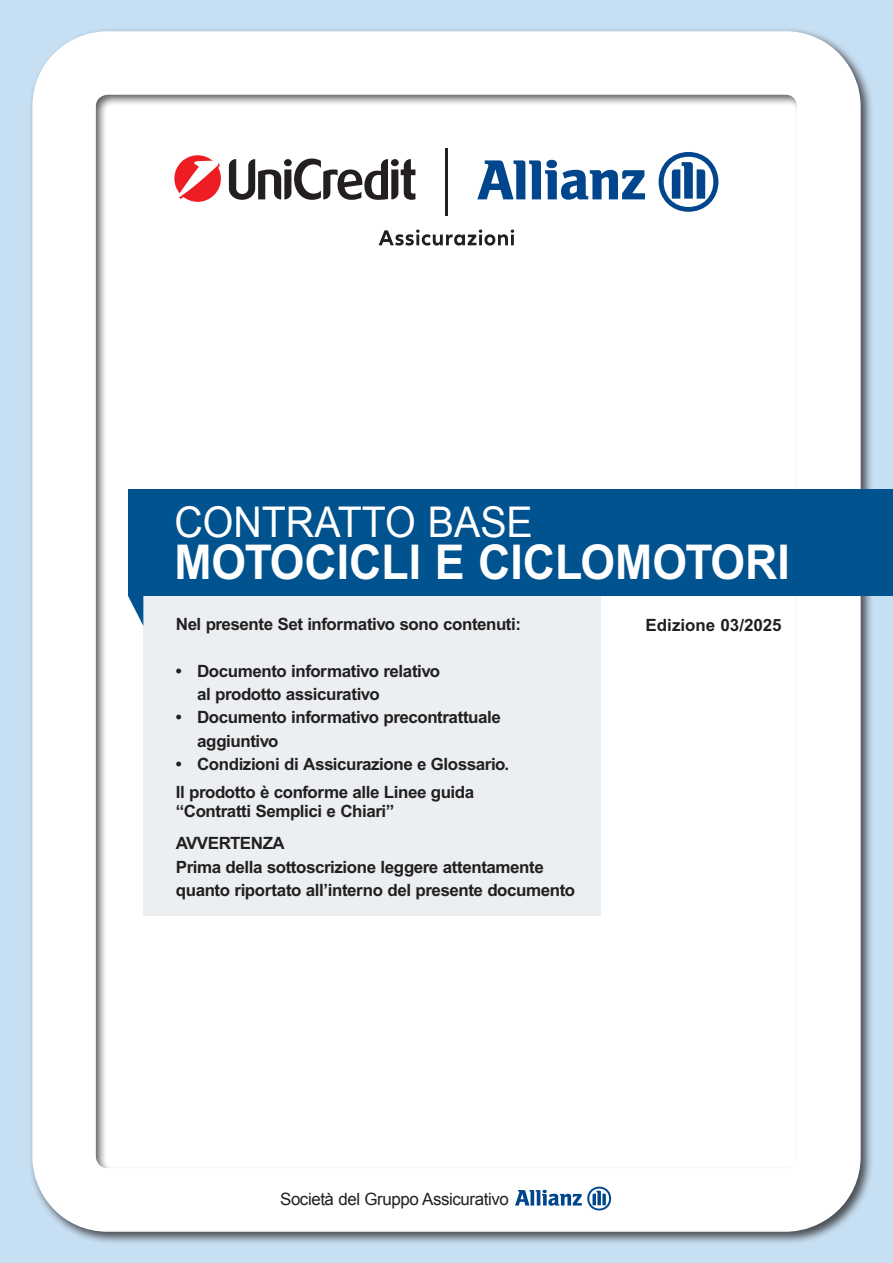
<style>
.page{position:relative;width:893px;height:1263px;background:#c7dff2}
.page>*{position:absolute;margin:0;border:0;box-sizing:border-box;transform-origin:0 0}
.t1{font:700 48px "Arial";color:#fff;scale:.93 1}
.t2{font:42.3px "Arial";color:#fff;scale:.93 1}
.t3{font:700 16.95px/23.2px "Arial";letter-spacing:-.025em;color:#231f20}
.t4{font:16.95px "Arial";letter-spacing:-.025em;color:#231f20}
.t5{font:700 16.95px "Arial";color:#231f20}
</style>
<div class="page">
<div style="left:29px;top:27px;width:844px;height:1217px;background:#231f20;opacity:.75"></div>
<div style="left:32px;top:31px;width:829px;height:1201px;border:64px solid #fff;border-radius:44px"></div>
<div style="left:143px;top:575px;width:457px;height:340px;background:#ebeff1"></div>
<svg style="left:128px;top:595px;width:15px;height:31px"></svg>
<div style="left:128px;top:489px;width:765px;height:106px;background:#01538f"></div>
<svg style="left:379px;top:229px;width:135px;height:17px"></svg>
<svg style="left:477px;top:160px;width:168px;height:40px"></svg>
<svg style="left:659px;top:152px;width:59px;height:60px"></svg>
<hr style="left:445px;top:148px;width:2px;height:67px;background:#231f20">
<svg style="left:229px;top:159px;width:186px;height:41px"></svg>
<svg style="left:174px;top:155px;width:47px;height:47px"></svg>
<svg style="left:515px;top:1186px;width:96px;height:24px"></svg>
<p class="t2" style="left:174px;top:494px;width:387px">CONTRATTO BASE</p>
<p class="t1" style="left:174px;top:534px;width:663px">MOTOCICLI E CICLOMOTORI</p>
<p class="t3" style="left:176px;top:612px;width:347px">Nel presente Set informativo sono contenuti:</p>
<p class="t3" style="left:176px;top:659px;width:266px">• Documento informativo relativo</p>
<p class="t3" style="left:197px;top:682px;width:184px">al prodotto assicurativo</p>
<p class="t3" style="left:176px;top:705px;width:326px">• Documento informativo precontrattuale</p>
<p class="t3" style="left:197px;top:729px;width:83px">aggiuntivo</p>
<p class="t3" style="left:176px;top:752px;width:335px">• Condizioni di Assicurazione e Glossario.</p>
<p class="t3" style="left:176px;top:780px;width:300px">Il prodotto è conforme alle Linee guida</p>
<p class="t3" style="left:176px;top:800px;width:220px">“Contratti Semplici e Chiari”</p>
<p class="t3" style="left:176px;top:831px;width:110px">AVVERTENZA</p>
<p class="t3" style="left:176px;top:855px;width:401px">Prima della sottoscrizione leggere attentamente quanto riportato all’interno del presente documento</p>
<p class="t5" style="left:646px;top:615px;width:138px">Edizione 03/2025</p>
<p class="t4" style="left:280px;top:1188px;width:230px">Società del Gruppo Assicurativo</p>
</div>
